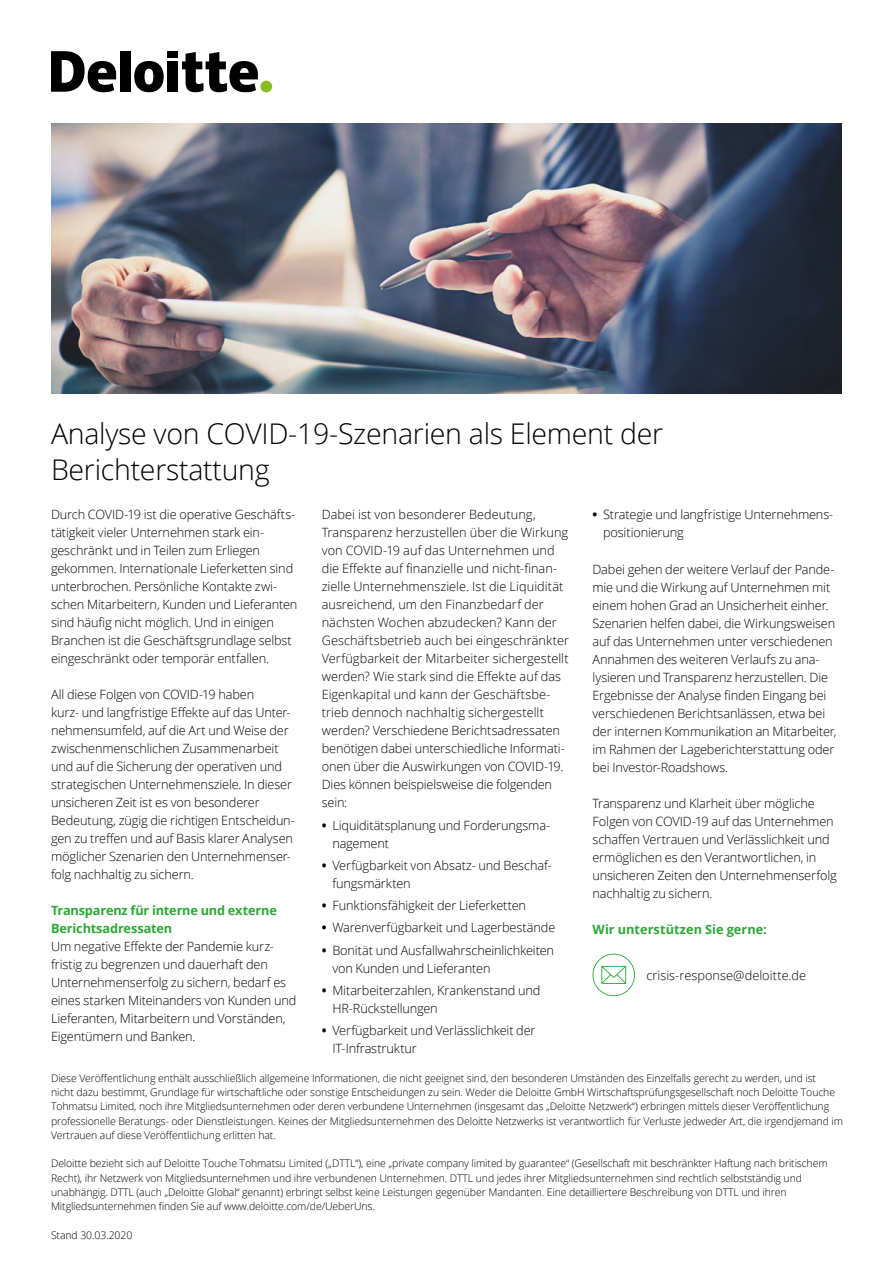
<style>
.page{position:relative;width:893px;height:1263px;background:#fff}
.page>*{position:absolute;margin:0;border:0;box-sizing:border-box;transform-origin:0 0}
.Story_heading_light{font:300 28.5px/36px "Open Sans";letter-spacing:-.01em;color:#000}
.Body_copy__8_5_12pt{font:300 12.75px/18px "Open Sans";letter-spacing:-.01em;color:#000}
.Body_copy__8_5_12pt-2{font:700 12.75px/18px "Open Sans";letter-spacing:-.01em;color:#2ba835}
.Footer_copy{font:300 10.5px/14.2px "Open Sans";letter-spacing:-.01em;color:#000}
.s1{font-weight:700}
</style>
<div class="page">
<div style="left:260px;top:81px;width:12px;height:11px;background:#85bc22;border-radius:50%"></div>
<div style="left:120px;top:51px;width:10px;height:41px;background:#000"></div>
<svg style="left:134px;top:61px;width:30px;height:31px"></svg>
<div style="left:168px;top:61px;width:10px;height:31px;background:#000"></div>
<div style="left:168px;top:51px;width:10px;height:7px;background:#000"></div>
<svg style="left:182px;top:52px;width:76px;height:40px"></svg>
<svg style="left:51px;top:51px;width:65px;height:41px"></svg>
<img style="left:52px;top:124px;width:789px;height:269px">
<svg style="left:592px;top:954px;width:43px;height:42px"></svg>
<p class="Story_heading_light" style="left:51px;top:415px;width:614px">Analyse von COVID-19-Szenarien als Element der<br>Berichterstattung</p>
<p class="Body_copy__8_5_12pt" style="left:51px;top:505px;width:246px">Durch COVID-19 ist die operative Geschäfts-</p>
<p class="Body_copy__8_5_12pt" style="left:51px;top:523px;width:248px">tätigkeit vieler Unternehmen stark ein&shy;geschränkt und in Teilen zum Erliegen gekommen. Internationale Lieferketten sind unterbrochen. Persönliche Kontakte zwi&shy;schen Mitarbeitern, Kunden und Lieferanten sind häufig nicht möglich. Und in einigen Branchen ist die Geschäftsgrundlage selbst eingeschränkt oder temporär entfallen.</p>
<p class="Body_copy__8_5_12pt" style="left:51px;top:685px;width:245px">All diese Folgen von COVID-19 haben<br>kurz- und langfristige Effekte auf das Unter&shy;nehmensumfeld, auf die Art und Weise der zwischenmenschlichen Zusammenarbeit und auf die Sicherung der operativen und strategischen Unternehmensziele. In dieser unsicheren Zeit ist es von besonderer Bedeutung, zügig die richtigen Entscheidun&shy;gen zu treffen und auf Basis klarer Analysen möglicher Szenarien den Unternehmenser&shy;folg nachhaltig zu sichern.</p>
<p class="Body_copy__8_5_12pt-2" style="left:51px;top:901px;width:227px">Transparenz für interne und externe<br>Berichtsadressaten</p>
<p class="Body_copy__8_5_12pt" style="left:51px;top:937px;width:247px">Um negative Effekte der Pandemie kurz&shy;fristig zu begrenzen und dauerhaft den Unternehmenserfolg zu sichern, bedarf es eines starken Miteinanders von Kunden und Lieferanten, Mitarbeitern und Vorständen, Eigentümern und Banken.</p>
<p class="Body_copy__8_5_12pt" style="left:322px;top:505px;width:249px">Dabei ist von besonderer Bedeutung, Transparenz herzustellen über die Wirkung von COVID-19 auf das Unternehmen und die Effekte auf finanzielle und nicht-finan&shy;zielle Unternehmensziele. Ist die Liquidität ausreichend, um den Finanzbedarf der nächsten Wochen abzudecken? Kann der Geschäftsbetrieb auch bei eingeschränkter Verfügbarkeit der Mitarbeiter sichergestellt werden? Wie stark sind die Effekte auf das Eigenkapital und kann der Geschäftsbe&shy;trieb dennoch nachhaltig sichergestellt werden? Verschiedene Berichtsadressaten benötigen dabei unterschiedliche Informati&shy;onen über die Auswirkungen von COVID-19.<br>Dies können beispielsweise die folgenden sein:</p>
<p class="Body_copy__8_5_12pt" style="left:332px;top:815px;width:219px;text-indent:-11px"><span class="s1">•</span> Liquiditätsplanung und Forderungsma&shy;nagement</p>
<p class="Body_copy__8_5_12pt" style="left:332px;top:856px;width:221px;text-indent:-11px"><span class="s1">•</span> Verfügbarkeit von Absatz- und Beschaf&shy;fungsmärkten</p>
<p class="Body_copy__8_5_12pt" style="left:322px;top:896px;width:206px"><span class="s1">•</span> Funktionsfähigkeit der Lieferketten</p>
<p class="Body_copy__8_5_12pt" style="left:322px;top:918px;width:235px"><span class="s1">•</span> Warenverfügbarkeit und Lagerbestände</p>
<p class="Body_copy__8_5_12pt" style="left:332px;top:940px;width:223px;text-indent:-11px"><span class="s1">•</span> Bonität und Ausfallwahrscheinlichkeiten von Kunden und Lieferanten</p>
<p class="Body_copy__8_5_12pt" style="left:332px;top:981px;width:209px;text-indent:-11px"><span class="s1">•</span> Mitarbeiterzahlen, Krankenstand und<br>HR-Rückstellungen</p>
<p class="Body_copy__8_5_12pt" style="left:332px;top:1021px;width:205px;text-indent:-11px"><span class="s1">•</span> Verfügbarkeit und Verlässlichkeit der<br>IT-Infrastruktur</p>
<p class="Body_copy__8_5_12pt" style="left:603px;top:505px;width:232px;text-indent:-11px"><span class="s1">•</span> Strategie und langfristige Unternehmens&shy;positionierung</p>
<p class="Body_copy__8_5_12pt" style="left:592px;top:559px;width:246px">Dabei gehen der weitere Verlauf der Pande&shy;mie und die Wirkung auf Unternehmen mit einem hohen Grad an Unsicherheit einher.<br>Szenarien helfen dabei, die Wirkungsweisen auf das Unternehmen unter verschiedenen Annahmen des weiteren Verlaufs zu ana&shy;lysieren und Transparenz herzustellen. Die Ergebnisse der Analyse finden Eingang bei verschiedenen Berichtsanlässen, etwa bei der internen Kommunikation an Mitarbeiter, im Rahmen der Lageberichterstattung oder bei Investor-Roadshows.</p>
<p class="Body_copy__8_5_12pt" style="left:592px;top:794px;width:246px">Transparenz und Klarheit über mögliche Folgen von COVID-19 auf das Unternehmen schaffen Vertrauen und Verlässlichkeit und ermöglichen es den Verantwortlichen, in unsicheren Zeiten den Unternehmenserfolg nachhaltig zu sichern.</p>
<p class="Body_copy__8_5_12pt-2" style="left:592px;top:920px;width:176px">Wir unterstützen Sie gerne:</p>
<p class="Body_copy__8_5_12pt" style="left:646px;top:966px;width:161px">crisis-response@deloitte.de</p>
<p class="Footer_copy" style="left:51px;top:1070px;width:793px">Diese Veröffentlichung enthält ausschließlich allgemeine Informationen, die nicht geeignet sind, den besonderen Umständen des Einzelfalls gerecht zu werden, und ist<br>nicht dazu bestimmt, Grundlage für wirtschaftliche oder sonstige Entscheidungen zu sein. Weder die Deloitte GmbH Wirtschaftsprüfungsgesellschaft noch Deloitte Touche Tohmatsu Limited, noch ihre Mitgliedsunternehmen oder deren verbundene Unternehmen (insgesamt das „Deloitte Netzwerk“) erbringen mittels dieser Veröffentlichung professionelle Beratungs- oder Dienstleistungen. Keines der Mitgliedsunternehmen des Deloitte Netzwerks ist verantwortlich für Verluste jedweder Art, die irgendjemand im Vertrauen auf diese Veröffentlichung erlitten hat.</p>
<p class="Footer_copy" style="left:51px;top:1156px;width:778px">Deloitte bezieht sich auf Deloitte Touche Tohmatsu Limited („DTTL“), eine „private company limited by guarantee“ (Gesellschaft mit beschränkter Haftung nach britischem Recht), ihr Netzwerk von Mitgliedsunternehmen und ihre verbundenen Unternehmen. DTTL und jedes ihrer Mitgliedsunternehmen sind rechtlich selbstständig und unabhängig. DTTL (auch „Deloitte Global“ genannt) erbringt selbst keine Leistungen gegenüber Mandanten. Eine detailliertere Beschreibung von DTTL und ihren Mitgliedsunternehmen finden Sie auf www.deloitte.com/de/UeberUns.</p>
<p class="Footer_copy" style="left:51px;top:1227px;width:83px">Stand 30.03.2020</p>
</div>
